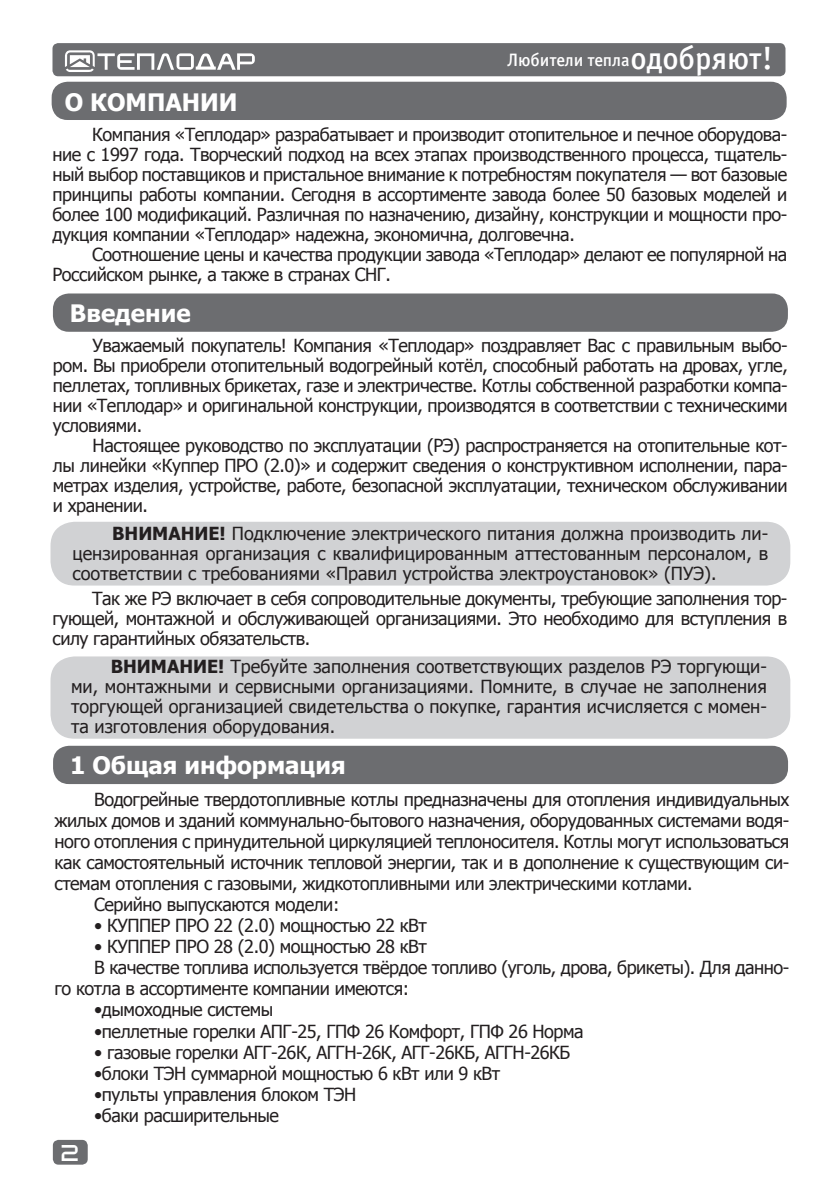
<style>
.page{position:relative;width:840px;height:1191px;background:#fff}
.page>*{position:absolute;margin:0;border:0;box-sizing:border-box;transform-origin:0 0}
.t1{font:700 24px "Tahoma";color:#fff}
.t2{font:18px/20px "Tahoma";letter-spacing:-.025em;color:#231f20;text-align:justify}
.t3{font:18px "Officina Sans Medium C";letter-spacing:-.005em;color:#fff}
.t4{font:16px "teplodar";color:#fff}
.s1{font-size:32px}
.s2{font-weight:700}
</style>
<div class="page">
<div style="left:53px;top:1139px;width:35px;height:25px;background:#6c6d70;border-radius:6px"></div>
<div style="left:52px;top:43px;width:733px;height:33px;background:#6c6d70;border-radius:6px"></div>
<svg style="left:65px;top:50px;width:190px;height:22px"></svg>
<div style="left:52px;top:82px;width:734px;height:38px;background:#6c6d70;border-radius:16px"></div>
<div style="left:50px;top:656px;width:739px;height:82px;background:#d1d2d4;border-radius:24px"></div>
<div style="left:50px;top:522px;width:739px;height:63px;background:#d1d2d4;border-radius:24px"></div>
<div style="left:53px;top:293px;width:734px;height:39px;background:#6c6d70;border-radius:16px"></div>
<div style="left:53px;top:746px;width:734px;height:38px;background:#6c6d70;border-radius:16px"></div>
<p class="t3" style="left:507px;top:50px;width:267px">Любители тепла<span class="s1">одобряют!</span></p>
<h1 class="t1" style="left:65px;top:86px;width:174px">О КОМПАНИИ</h1>
<p class="t2" style="left:52px;top:124px;width:736px;text-indent:40px">Компания «Теплодар» разрабатывает и производит отопительное и печное оборудова&shy;ние с 1997 года. Творческий подход на всех этапах производственного процесса, тщатель&shy;ный выбор поставщиков и пристальное внимание к потребностям покупателя — вот базовые принципы работы компании. Сегодня в ассортименте завода более 50 базовых моделей и более 100 модификаций. Различная по назначению, дизайну, конструкции и мощности про&shy;дукция компании «Теплодар» надежна, экономична, долговечна.</p>
<p class="t2" style="left:52px;top:244px;width:736px;text-indent:40px">Соотношение цены и качества продукции завода «Теплодар» делают ее популярной на<br>Российском рынке, а также в странах СНГ.</p>
<h1 class="t1" style="left:70px;top:296px;width:122px">Введение</h1>
<p class="t2" style="left:53px;top:334px;width:736px;text-indent:40px">Уважаемый покупатель! Компания «Теплодар» поздравляет Вас с правильным выбо&shy;ром. Вы приобрели отопительный водогрейный котёл, способный работать на дровах, угле, пеллетах, топливных брикетах, газе и электричестве. Котлы собственной разработки компа&shy;нии «Теплодар» и оригинальной конструкции, производятся в соответствии с техническими условиями.</p>
<p class="t2" style="left:53px;top:434px;width:736px;text-indent:40px">Настоящее руководство по эксплуатации (РЭ) распространяется на отопительные кот&shy;лы линейки «Куппер ПРО (2.0)» и содержит сведения о конструктивном исполнении, пара&shy;метрах изделия, устройстве, работе, безопасной эксплуатации, техническом обслуживании и хранении.</p>
<p class="t2" style="left:72px;top:522px;width:697px;text-indent:40px"><span class="s2">ВНИМАНИЕ!</span> Подключение электрического питания должна производить ли&shy;цензированная организация с квалифицированным аттестованным персоналом, в соответствии с требованиями «Правил устройства электроустановок» (ПУЭ).</p>
<p class="t2" style="left:52px;top:587px;width:736px;text-indent:40px">Так же РЭ включает в себя сопроводительные документы, требующие заполнения тор&shy;гующей, монтажной и обслуживающей организациями. Это необходимо для вступления в силу гарантийных обязательств.</p>
<p class="t2" style="left:71px;top:655px;width:697px;text-indent:40px"><span class="s2">ВНИМАНИЕ!</span> Требуйте заполнения соответствующих разделов РЭ торгующи&shy;ми, монтажными и сервисными организациями. Помните, в случае не заполнения торгующей организацией свидетельства о покупке, гарантия исчисляется с момен&shy;та изготовления оборудования.</p>
<h1 class="t1" style="left:70px;top:748px;width:277px">1 Общая информация</h1>
<p class="t2" style="left:94px;top:789px;width:696px">Водогрейные твердотопливные котлы предназначены для отопления индивидуальных</p>
<p class="t2" style="left:54px;top:810px;width:736px">жилых домов и зданий коммунально-бытового назначения, оборудованных системами водя-</p>
<p class="t2" style="left:54px;top:831px;width:736px">ного отопления с принудительной циркуляцией теплоносителя. Котлы могут использоваться</p>
<p class="t2" style="left:54px;top:852px;width:735px">как самостоятельный источник тепловой энергии, так и в дополнение к существующим си-</p>
<p class="t2" style="left:54px;top:873px;width:639px">стемам отопления с газовыми, жидкотопливными или электрическими котлами.</p>
<p class="t2" style="left:94px;top:894px;width:246px">Серийно выпускаются модели:</p>
<p class="t2" style="left:94px;top:915px;width:334px">• КУППЕР ПРО 22 (2.0) мощностью 22 кВт</p>
<p class="t2" style="left:94px;top:936px;width:334px">• КУППЕР ПРО 28 (2.0) мощностью 28 кВт</p>
<p class="t2" style="left:94px;top:957px;width:696px">В качестве топлива используется твёрдое топливо (уголь, дрова, брикеты). Для данно-</p>
<p class="t2" style="left:54px;top:978px;width:356px">го котла в ассортименте компании имеются:</p>
<p class="t2" style="left:94px;top:999px;width:180px">•дымоходные системы</p>
<p class="t2" style="left:94px;top:1020px;width:490px">•пеллетные горелки АПГ-25, ГПФ 26 Комфорт, ГПФ 26 Норма</p>
<p class="t2" style="left:94px;top:1041px;width:477px">• газовые горелки АГГ-26К, АГГН-26К, АГГ-26КБ, АГГН-26КБ</p>
<p class="t2" style="left:94px;top:1062px;width:407px">•блоки ТЭН суммарной мощностью 6 кВт или 9 кВт</p>
<p class="t2" style="left:94px;top:1083px;width:263px">•пульты управления блоком ТЭН</p>
<p class="t2" style="left:94px;top:1104px;width:186px">•баки расширительные</p>
<p class="t4" style="left:62px;top:1145px;width:18px">2</p>
</div>
